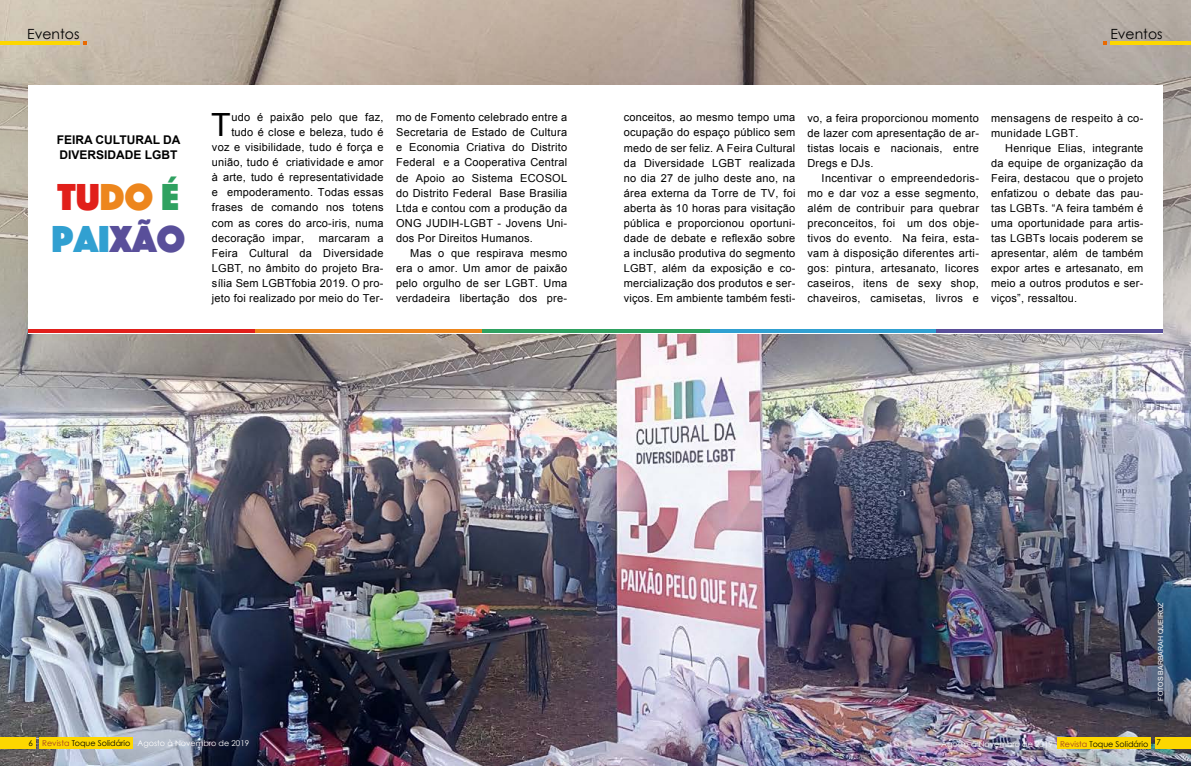
<style>
.page{position:relative;width:1191px;height:766px;background:#fff}
.page>*{position:absolute;margin:0;border:0;box-sizing:border-box;transform-origin:0 0}
.t1{font:39px/42px "Phosphate Solid";color:#31a0d1}
.t2{font:32px "Arial";color:#000}
.t3{font:14px "Century Gothic";color:#000}
.t4{font:700 12px/15px "Arial";color:#000}
.t5{font:11px/15px "Arial";letter-spacing:.02em;color:#000;text-align:justify}
.t6{font:8px "Century Gothic";color:#fff}
.t7{font:8px "Century Gothic";color:#010200}
.t8{font:7px "Arial";color:#fff}
.s1{color:#e11f1a}
.s2{color:#ed861d}
.s3{color:#2fa160}
.s4{color:#594f9a}
.s5{color:#010200}
.s6{color:#a33c25}
</style>
<div class="page">
<img style="left:0;top:0;width:1191px;height:89px">
<img style="left:0;top:89px;width:1191px;height:676px">
<hr style="left:0;top:41px;width:80px;height:3px;background:#fdd700">
<div style="left:0;top:737px;width:35px;height:11px;background:#fdd700"></div>
<div style="left:40px;top:737px;width:93px;height:11px;background:#fdd700"></div>
<hr style="left:1110px;top:41px;width:81px;height:3px;background:#fdd700">
<svg style="left:1103px;top:41px;width:4px;height:3px"></svg>
<div style="left:1155px;top:737px;width:36px;height:11px;background:#fdd700"></div>
<div style="left:1057px;top:737px;width:93px;height:11px;background:#fdd700"></div>
<div style="left:28px;top:85px;width:1134px;height:248px;background:#fff"></div>
<hr style="left:28px;top:329px;width:227px;height:4px;background:#e11f1a">
<hr style="left:482px;top:329px;width:228px;height:4px;background:#2fa160">
<hr style="left:255px;top:329px;width:227px;height:4px;background:#ed861d">
<hr style="left:710px;top:329px;width:227px;height:4px;background:#31a0d1">
<hr style="left:935px;top:329px;width:227px;height:4px;background:#594f9a">
<p class="t3" style="left:27px;top:25px;width:54px">Eventos</p>
<p class="t4" style="left:57px;top:133px;width:125px">FEIRA CULTURAL DA<br>DIVERSIDADE LGBT</p>
<h1 class="t1" style="left:51px;top:174px;width:135px"><span class="s1">TU</span><span class="s2">DO</span> <span class="s3">É<br></span>PAI<span class="s4">XÃO</span></h1>
<h2 class="t2" style="left:211px;top:104px;width:21px">T</h2>
<p class="t5" style="left:231px;top:110px;width:154px">udo é paixão pelo que faz,</p>
<p class="t5" style="left:231px;top:125px;width:154px">tudo é close e beleza, tudo é</p>
<p class="t5" style="left:212px;top:140px;width:173px">voz e visibilidade, tudo é força e</p>
<p class="t5" style="left:212px;top:155px;width:173px">união, tudo é criatividade e amor</p>
<p class="t5" style="left:212px;top:170px;width:173px">à arte, tudo é representatividade</p>
<p class="t5" style="left:212px;top:185px;width:173px">e empoderamento. Todas essas</p>
<p class="t5" style="left:212px;top:200px;width:173px">frases de comando nos totens</p>
<p class="t5" style="left:212px;top:215px;width:173px">com as cores do arco-iris, numa</p>
<p class="t5" style="left:212px;top:230px;width:94px">decoração impar,</p>
<p class="t5" style="left:212px;top:230px;width:173px;text-indent:107px">marcaram a Feira Cultural da Diversidade LGBT, no âmbito do projeto Bra&shy;sília Sem LGBTfobia 2019. O pro&shy;jeto foi realizado por meio do Ter-</p>
<p class="t5" style="left:396px;top:110px;width:172px">mo de Fomento celebrado entre a Secretaria de Estado de Cultura e Economia Criativa do Distrito Federal e a Cooperativa Central de Apoio ao Sistema ECOSOL do Distrito Federal Base Brasilia Ltda e contou com a produção da ONG JUDIH-LGBT - Jovens Uni&shy;dos Por Direitos Humanos.</p>
<p class="t5" style="left:396px;top:245px;width:172px;text-indent:14px">Mas o que respirava mesmo era o amor. Um amor de paixão pelo orgulho de ser LGBT. Uma verdadeira libertação dos pre-</p>
<p class="t3" style="left:1110px;top:25px;width:54px">Eventos</p>
<p class="t5" style="left:624px;top:110px;width:173px">conceitos, ao mesmo tempo uma ocupação do espaço público sem medo de ser feliz. A Feira Cultural da Diversidade LGBT realizada no dia 27 de julho deste ano, na área externa da Torre de TV, foi aberta às 10 horas para visitação pública e proporcionou oportuni&shy;dade de debate e reflexão sobre a inclusão produtiva do segmento LGBT, além da exposição e co&shy;mercialização dos produtos e ser&shy;viços. Em ambiente também festi-</p>
<p class="t5" style="left:807px;top:110px;width:173px">vo, a feira proporcionou momento de lazer com apresentação de ar&shy;tistas locais e nacionais, entre Dregs e DJs.</p>
<p class="t5" style="left:807px;top:170px;width:173px;text-indent:14px">Incentivar o empreendedoris&shy;mo e dar voz a esse segmento, além de contribuir para quebrar preconceitos, foi um dos obje&shy;tivos do evento. Na feira, esta&shy;vam à disposição diferentes arti&shy;gos: pintura, artesanato, licores caseiros, itens de sexy shop, chaveiros, camisetas, livros e</p>
<p class="t5" style="left:991px;top:110px;width:154px">mensagens de respeito à co&shy;munidade LGBT.</p>
<p class="t5" style="left:991px;top:140px;width:154px;text-indent:14px">Henrique Elias, integrante da equipe de organização da Feira, destacou que o projeto enfatizou o debate das pau&shy;tas LGBTs. “A feira também é uma oportunidade para artis&shy;tas LGBTs locais poderem se apresentar, além de também expor artes e artesanato, em meio a outros produtos e ser&shy;viços”, ressaltou.</p>
<p class="t6" style="left:28px;top:737px;width:222px"><span class="s5">6</span> <span class="s6">Revista</span> <span class="s5">Toque Solidário</span> Agosto à Novembro de 2019</p>
<p class="t8" style="left:1156px;top:700px;width:100px;rotate:-90deg">FOTOS BARBARAH QUEIROZ</p>
<p class="t6" style="left:941px;top:738px;width:113px">Agosto à Novembro de 2019</p>
<p class="t7" style="left:1060px;top:738px;width:102px"><span class="s6">Revista</span> Toque Solidário 7</p>
</div>
